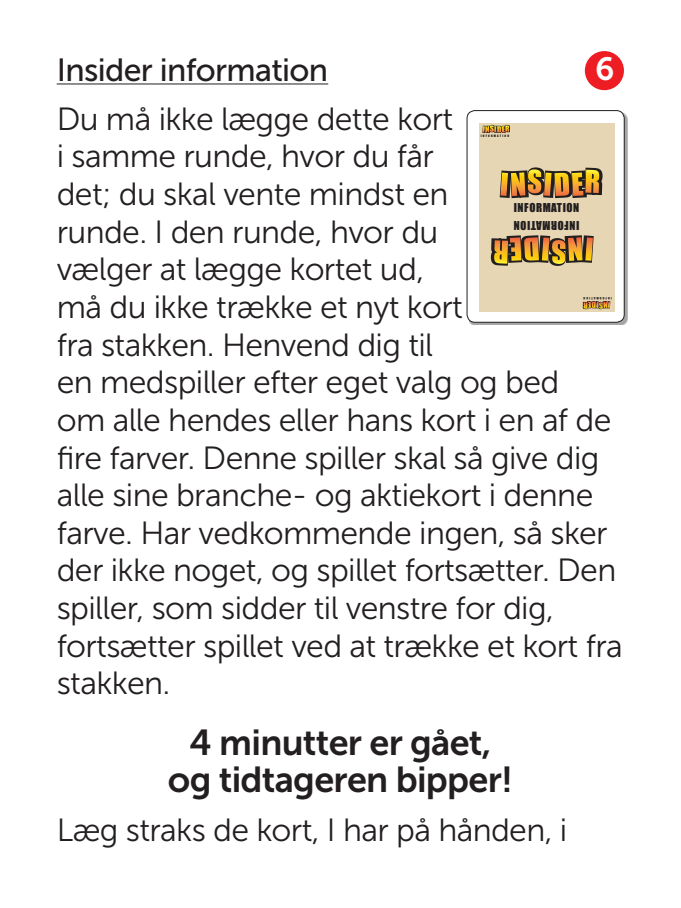
<style>
.page{position:relative;width:681px;height:908px;background:#fff}
.page>*{position:absolute;margin:0;border:0;box-sizing:border-box;transform-origin:0 0}
.Underrubrik{font:36px/37.6px "Museo Sans 700";letter-spacing:-.02em;color:#231f20;text-align:center}
.frågor{font:32px/37.6px "Museo Sans 300";letter-spacing:-.02em;color:#231f20}
.Vänster{font:32px "Museo Sans 300";letter-spacing:-.02em;color:#231f20}
.frågor-2{font:32px "Museo Sans 500";letter-spacing:-.02em;color:#231f20}
.frågor-3{font:32px "Museo Sans 700";color:#fff}
.t1{font:11.2px "Impact";letter-spacing:.05em;color:#231f20}
</style>
<div class="page">
<hr style="left:57px;top:83px;width:271px;height:2px;background:#231f20">
<div style="left:468px;top:112px;width:159px;height:213px;background:#231f20;opacity:.4"></div>
<div style="left:467px;top:110px;width:157px;height:212px;background:#fff;border-radius:8px"></div>
<div style="left:466px;top:110px;width:158px;height:212px;border:1px solid #231f20;border-radius:8px"></div>
<div style="left:479px;top:123px;width:135px;height:188px;background:#e7d6b3"></div>
<svg style="left:482px;top:124px;width:128px;height:186px"></svg>
<div style="left:584px;top:51px;width:39px;height:39px;background:#ee1d23;border-radius:50%"></div>
<p class="frågor-3" style="left:594px;top:51px;width:21px">6</p>
<p class="frågor-2" style="left:57px;top:52px;width:273px">Insider information</p>
<p class="frågor" style="left:57px;top:100px;width:567px">Du må ikke lægge dette kort<br>i samme runde, hvor du får<br>det; du skal vente mindst en<br>runde. I den runde, hvor du<br>vælger at lægge kortet ud,<br>må du ikke trække et nyt kort<br>fra stakken. Henvend dig til<br>en medspiller efter eget valg og bed<br>om alle hendes eller hans kort i en af de fire farver. Denne spiller skal så give dig alle sine branche- og aktiekort i denne farve. Har vedkommende ingen, så sker der ikke noget, og spillet fortsætter. Den spiller, som sidder til venstre for dig, fortsætter spillet ved at trække et kort fra stakken.</p>
<p class="Underrubrik" style="left:168px;top:723px;width:346px">4 minutter er gået, og tidtageren bipper!</p>
<p class="Vänster" style="left:57px;top:812px;width:512px">Læg straks de kort, I har på hånden, i</p>
<p class="t1" style="left:513px;top:199px;width:67px">INFORMATION</p>
<p class="t1" style="left:579px;top:234px;width:67px;rotate:-180deg">INFORMATION</p>
</div>
